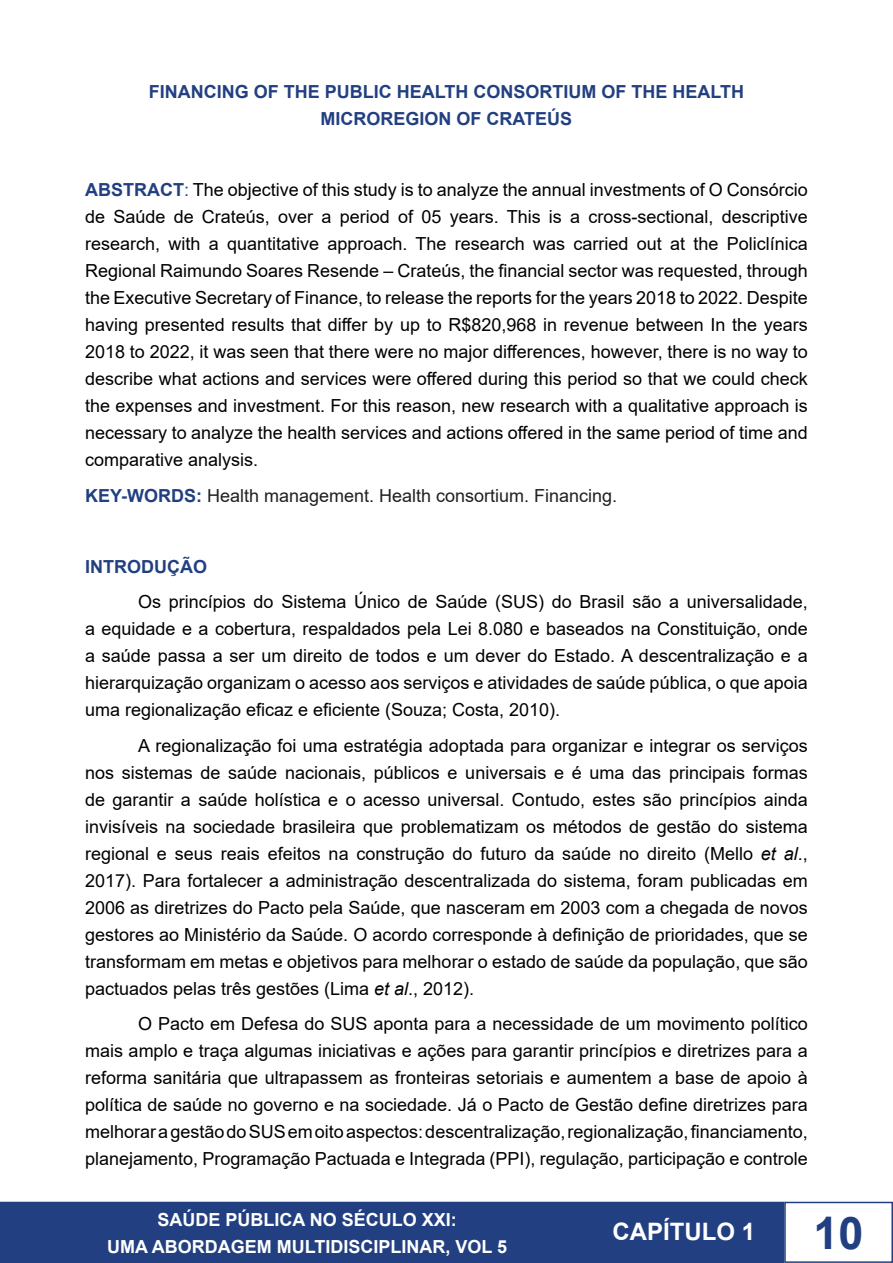
<style>
.page{position:relative;width:893px;height:1263px;background:#fff}
.page>*{position:absolute;margin:0;border:0;box-sizing:border-box;transform-origin:0 0}
.t1{font:700 45px "Arial";color:#224081}
.t2{font:700 24px "Arial";color:#fff}
.t3{font:18px/27px "Arial";color:#000;text-align:justify}
.t4{font:700 18px/27px "Arial";color:#224081;text-align:center}
.t5{font:700 18px/27px "Arial";color:#fff;text-align:center}
.t6{font:18px "Arial";color:#231f20}
.s1{font-weight:700;color:#224081}
.s2{color:#224081}
.s3{font-style:italic}
</style>
<div class="page">
<div style="left:1px;top:1202px;width:782px;height:60px;background:#224081"></div>
<div style="left:0;top:1202px;width:784px;height:61px;border:2px solid #224081"></div>
<div style="left:784px;top:1202px;width:109px;height:61px;border:2px solid #224081"></div>
<p class="t4" style="left:149px;top:79px;width:597px">FINANCING OF THE PUBLIC HEALTH CONSORTIUM OF THE HEALTH<br>MICROREGION OF CRATEÚS</p>
<p class="t3" style="left:85px;top:176px;width:724px"><span class="s1">ABSTRACT</span><span class="s2">:</span> The objective of this study is to analyze the annual investments of O Consórcio de Saúde de Crateús, over a period of 05 years. This is a cross-sectional, descriptive research, with a quantitative approach. The research was carried out at the Policlínica Regional Raimundo Soares Resende – Crateús, the financial sector was requested, through the Executive Secretary of Finance, to release the reports for the years 2018 to 2022. Despite having presented results that differ by up to R$820,968 in revenue between In the years 2018 to 2022, it was seen that there were no major differences, however, there is no way to describe what actions and services were offered during this period so that we could check the expenses and investment. For this reason, new research with a qualitative approach is necessary to analyze the health services and actions offered in the same period of time and comparative analysis.</p>
<p class="t6" style="left:85px;top:483px;width:534px"><span class="s1">KEY-WORDS:</span> Health management. Health consortium. Financing.</p>
<p class="t4" style="left:85px;top:553px;width:123px">INTRODUÇÃO</p>
<p class="t3" style="left:85px;top:588px;width:724px;text-indent:53px">Os princípios do Sistema Único de Saúde (SUS) do Brasil são a universalidade, a equidade e a cobertura, respaldados pela Lei 8.080 e baseados na Constituição, onde a saúde passa a ser um direito de todos e um dever do Estado. A descentralização e a hierarquização organizam o acesso aos serviços e atividades de saúde pública, o que apoia uma regionalização eficaz e eficiente (Souza; Costa, 2010).</p>
<p class="t3" style="left:85px;top:732px;width:724px;text-indent:53px">A regionalização foi uma estratégia adoptada para organizar e integrar os serviços nos sistemas de saúde nacionais, públicos e universais e é uma das principais formas de garantir a saúde holística e o acesso universal. Contudo, estes são princípios ainda invisíveis na sociedade brasileira que problematizam os métodos de gestão do sistema regional e seus reais efeitos na construção do futuro da saúde no direito (Mello <span class="s3">et al</span>., 2017). Para fortalecer a administração descentralizada do sistema, foram publicadas em 2006 as diretrizes do Pacto pela Saúde, que nasceram em 2003 com a chegada de novos gestores ao Ministério da Saúde. O acordo corresponde à definição de prioridades, que se transformam em metas e objetivos para melhorar o estado de saúde da população, que são pactuados pelas três gestões (Lima <span class="s3">et al</span>., 2012).</p>
<p class="t3" style="left:85px;top:1010px;width:724px;text-indent:53px">O Pacto em Defesa do SUS aponta para a necessidade de um movimento político mais amplo e traça algumas iniciativas e ações para garantir princípios e diretrizes para a reforma sanitária que ultrapassem as fronteiras setoriais e aumentem a base de apoio à política de saúde no governo e na sociedade. Já o Pacto de Gestão define diretrizes para melhorar a gestão do SUS em oito aspectos: descentralização, regionalização, financiamento, planejamento, Programação Pactuada e Integrada (PPI), regulação, participação e controle</p>
<p class="t5" style="left:107px;top:1206px;width:401px">SAÚDE PÚBLICA NO SÉCULO XXI:<br>UMA ABORDAGEM MULTIDISCIPLINAR, VOL 5</p>
<h2 class="t2" style="left:612px;top:1215px;width:144px">CAPÍTULO 1</h2>
<h1 class="t1" style="left:814px;top:1201px;width:52px">10</h1>
</div>
